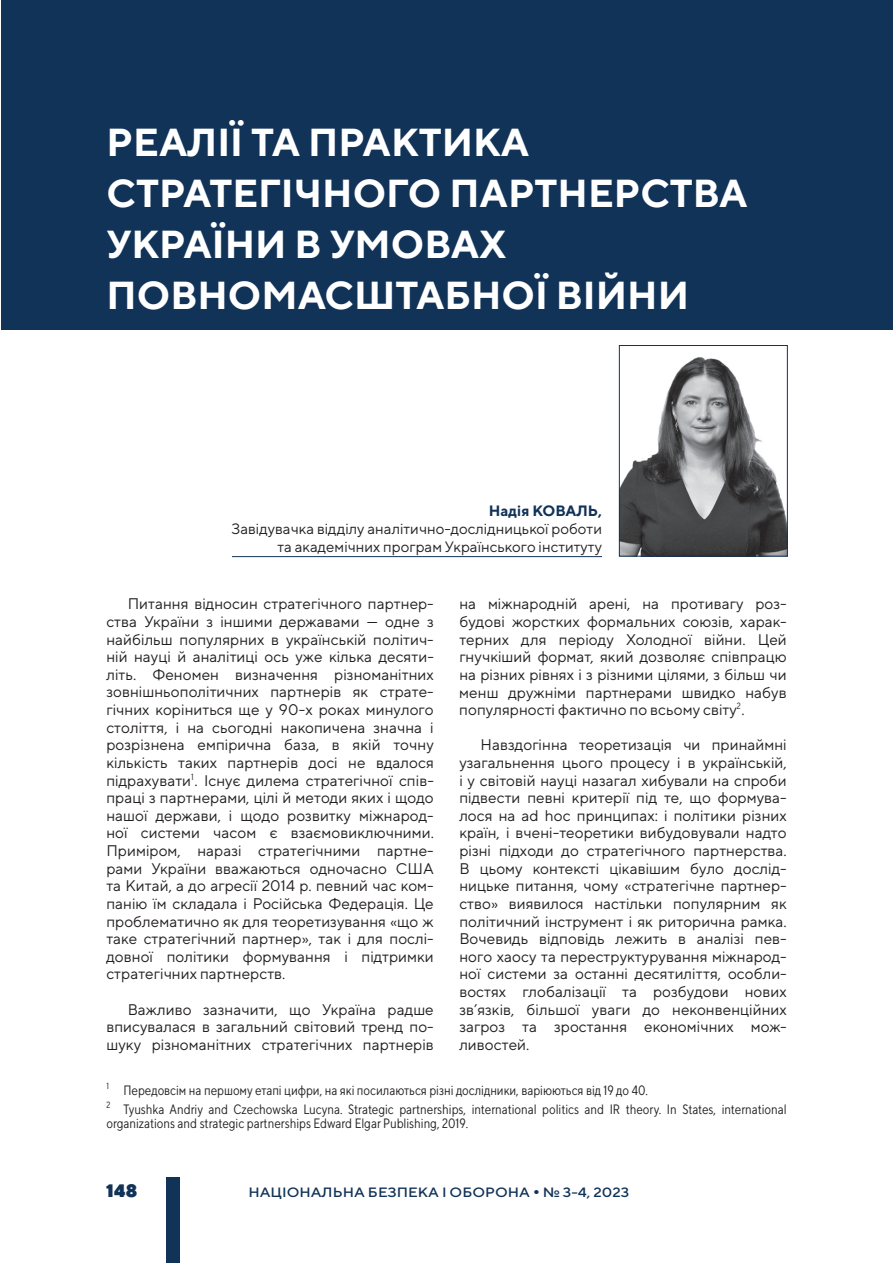
<style>
.page{position:relative;width:893px;height:1263px;background:#fff}
.page>*{position:absolute;margin:0;border:0;box-sizing:border-box;transform-origin:0 0}
.t1{font:700 39px/51px "TT Norms";color:#fff}
.t2{font:900 18px "TT Norms";color:#113358}
.t3{font:15.3px/17.5px "TT Norms";color:#231f20;text-align:justify}
.t4{font:15px/18px "TT Norms";color:#231f20;text-align:right}
.t5{font:700 15px "TT Norms";color:#113358}
.t6{font:13.5px/18.5px "TT Norms Std Cond";color:#231f20}
.t7{font:500 13.5px "TT Norms";color:#113358;scale:1.1 1}
</style>
<div class="page">
<div style="left:166px;top:1177px;width:13px;height:86px;background:#113358"></div>
<div style="left:1px;top:0;width:892px;height:329px;background:#113358"></div>
<hr style="left:232px;top:556px;width:370px;height:1px;background:#113358">
<img style="left:621px;top:357px;width:165px;height:197px">
<div style="left:619px;top:345px;width:169px;height:211px;border:1px solid #113358"></div>
<h1 class="t1" style="left:107px;top:116px;width:642px">РЕАЛІЇ ТА ПРАКТИКА<br>СТРАТЕГІЧНОГО ПАРТНЕРСТВА<br>УКРАЇНИ В УМОВАХ<br>ПОВНОМАСШТАБНОЇ ВІЙНИ</h1>
<p class="t5" style="left:489px;top:501px;width:115px">Надія КОВАЛЬ,</p>
<p class="t4" style="left:231px;top:519px;width:372px">Завідувачка відділу аналітично-дослідницької роботи та академічних програм Українського інституту</p>
<p class="t3" style="left:106px;top:595px;width:329px;text-indent:21px">Питання відносин стратегічного партнер&shy;ства України з іншими державами — одне з найбільш популярних в українській політич&shy;ній науці й аналітиці ось уже кілька десяти&shy;літь. Феномен визначення різноманітних зовнішньополітичних партнерів як страте&shy;гічних коріниться ще у 90-х роках минулого століття, і на сьогодні накопичена значна і розрізнена емпірична база, в якій точну кількість таких партнерів досі не вдалося підрахувати<sup>1</sup>. Існує дилема стратегічної спів&shy;праці з партнерами, цілі й методи яких і щодо нашої держави, і щодо розвитку міжнарод&shy;ної системи часом є взаємовиключними.<br>Приміром, наразі стратегічними партне&shy;рами України вважаються одночасно США та Китай, а до агресії 2014 р. певний час ком&shy;панію їм складала і Російська Федерація. Це проблематично як для теоретизування «що ж таке стратегічний партнер», так і для послі&shy;довної політики формування і підтримки стратегічних партнерств.</p>
<p class="t3" style="left:106px;top:1000px;width:329px;text-indent:21px">Важливо зазначити, що Україна радше вписувалася в загальний світовий тренд по&shy;шуку різноманітних стратегічних партнерів</p>
<p class="t3" style="left:459px;top:595px;width:329px">на міжнародній арені, на противагу роз&shy;будові жорстких формальних союзів, харак&shy;терних для періоду Холодної війни. Цей гнучкіший формат, який дозволяє співпрацю на різних рівнях і з різними цілями, з більш чи менш дружніми партнерами швидко набув популярності фактично по всьому світу<sup>2</sup>.</p>
<p class="t3" style="left:459px;top:736px;width:329px;text-indent:21px">Навздогінна теоретизація чи принаймні узагальнення цього процесу і в українській, і у світовій науці назагал хибували на спроби підвести певні критерії під те, що формува&shy;лося на ad hoc принципах: і політики різних країн, і вчені-теоретики вибудовували надто різні підходи до стратегічного партнерства.<br>В цьому контексті цікавішим було дослід&shy;ницьке питання, чому «стратегічне партнер&shy;ство» виявилося настільки популярним як політичний інструмент і як риторична рамка.<br>Вочевидь відповідь лежить в аналізі пев&shy;ного хаосу та переструктурування міжнарод&shy;ної системи за останні десятиліття, особли&shy;востях глобалізації та розбудови нових зв’язків, більшої уваги до неконвенційних загроз та зростання економічних мож&shy;ливостей.</p>
<p class="t6" style="left:106px;top:1081px;width:682px"><sup>1</sup> Передовсім на першому етапі цифри, на які посилаються різні дослідники, варіюються від 19 до 40.<br><sup>2</sup> Tyushka Andriy and Czechowska Lucyna. Strategic partnerships, international politics and IR theory. In States, international</p>
<p class="t6" style="left:106px;top:1114px;width:363px">organizations and strategic partnerships Edward Elgar Publishing, 2019.</p>
<p class="t2" style="left:106px;top:1179px;width:33px">148</p>
<p class="t7" style="left:248px;top:1184px;width:348px">НАЦІОНАЛЬНА БЕЗПЕКА І ОБОРОНА • № 3-4, 2023</p>
</div>
